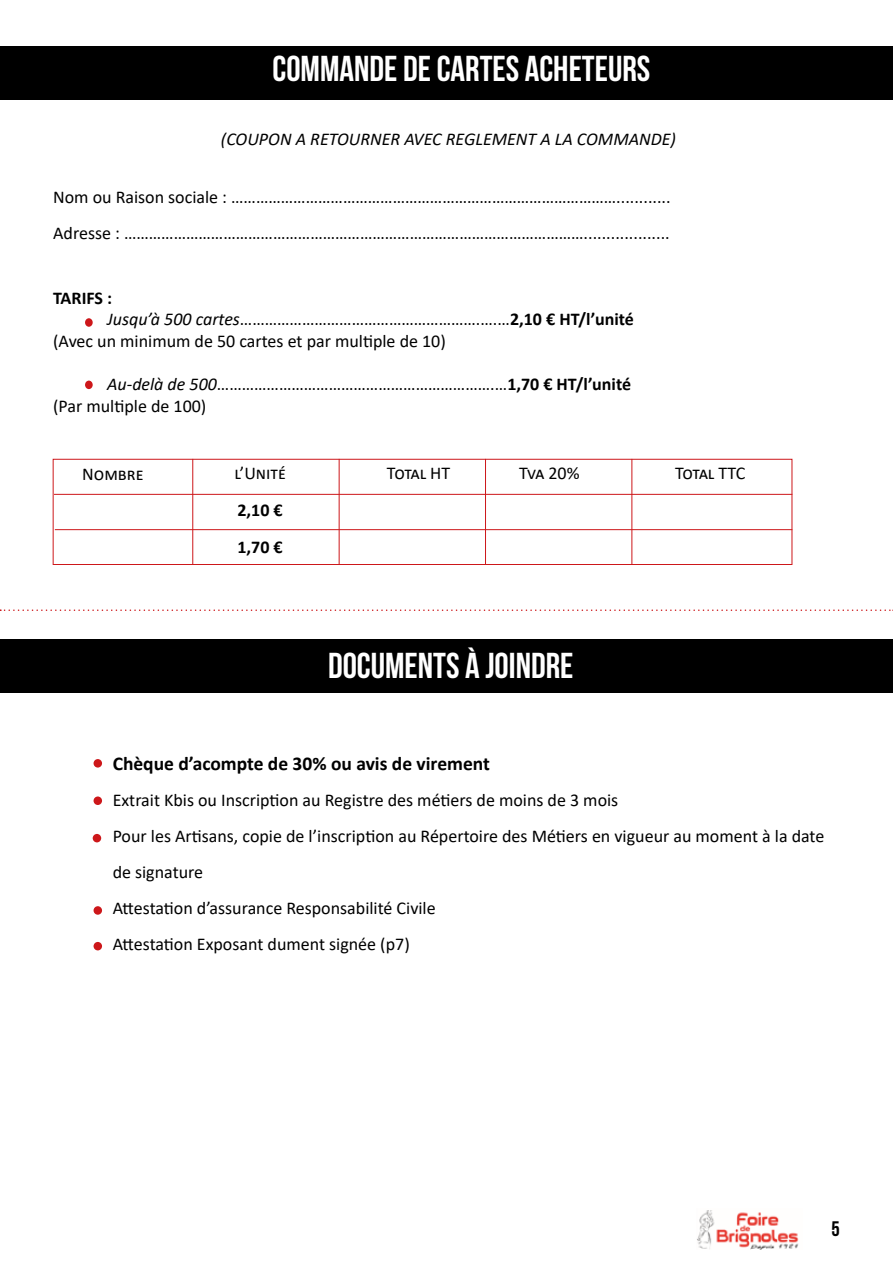
<style>
.page{position:relative;width:893px;height:1263px;background:#fff}
.page>*{position:absolute;margin:0;border:0;box-sizing:border-box;transform-origin:0 0}
.t1{font:36px "Bebas Neue";color:#fff}
.t2{font:21px "Bebas Neue";color:#000}
.t3{font:700 19.5px "Calibri";color:#000}
.t4{font:18px/36px "Calibri";color:#000}
.t5{font:italic 18px "Calibri";color:#000}
.t6{font:700 18px/37px "Calibri";color:#000}
.t7{font:18px "Calibri";letter-spacing:-.025em;color:#000}
.s1{font-style:italic}
.s2{font-weight:700}
</style>
<div class="page">
<img style="left:697px;top:1210px;width:102px;height:39px">
<div style="left:0;top:47px;width:893px;height:53px;background:#000"></div>
<div style="left:0;top:639px;width:893px;height:53px;background:#000"></div>
<div style="left:85px;top:381px;width:8px;height:8px;background:#cd171a;border-radius:50%"></div>
<div style="left:85px;top:318px;width:8px;height:9px;background:#cd171a;border-radius:50%"></div>
<div style="left:94px;top:759px;width:8px;height:8px;background:#cd171a;border-radius:50%"></div>
<div style="left:93px;top:834px;width:8px;height:8px;background:#cd171a;border-radius:50%"></div>
<div style="left:94px;top:796px;width:8px;height:9px;background:#cd171a;border-radius:50%"></div>
<div style="left:94px;top:906px;width:8px;height:9px;background:#cd171a;border-radius:50%"></div>
<div style="left:94px;top:942px;width:8px;height:8px;background:#cd171a;border-radius:50%"></div>
<div style="left:53px;top:459px;width:739px;height:106px;border:1px solid #cd171a"></div>
<hr style="left:54px;top:494px;width:738px;height:1px;background:#cd171a">
<hr style="left:55px;top:529px;width:737px;height:1px;background:#cd171a">
<hr style="left:192px;top:459px;width:1px;height:106px;background:#cd171a">
<hr style="left:339px;top:459px;width:1px;height:106px;background:#cd171a">
<hr style="left:485px;top:459px;width:1px;height:106px;background:#cd171a">
<hr style="left:631px;top:459px;width:1px;height:106px;background:#cd171a">
<svg style="left:0;top:609px;width:893px;height:2px"></svg>
<h1 class="t1" style="left:272px;top:49px;width:379px">COMMANDE DE CARTES ACHETEURS</h1>
<p class="t5" style="left:221px;top:127px;width:457px">(COUPON A RETOURNER AVEC REGLEMENT A LA COMMANDE)</p>
<p class="t4" style="left:53px;top:178px;width:619px">Nom ou Raison sociale : …………………………………………………………………………………............<br>Adresse : …………………………………………………………………………………………………...................</p>
<p class="t6" style="left:53px;top:279px;width:60px">TARIFS :</p>
<p class="t4" style="left:107px;top:301px;width:528px"><span class="s1">Jusqu’à 500 cartes</span>………………………………………………….….…<span class="s2">2,10 € HT/l’unité</span></p>
<p class="t4" style="left:53px;top:322px;width:394px">(Avec un minimum de 50 cartes et par multiple de 10)</p>
<p class="t4" style="left:53px;top:373px;width:579px;line-height:21.6px;text-indent:54px"><span class="s1">Au-delà de 500</span>………………………………………………………….…<span class="s2">1,70 € HT/l’unité </span>(Par multiple de 100)</p>
<p class="t4" style="left:82px;top:456px;width:63px">Nombre</p>
<p class="t4" style="left:235px;top:455px;width:53px">l’Unité</p>
<p class="t4" style="left:387px;top:455px;width:65px">Total HT</p>
<p class="t4" style="left:519px;top:454px;width:62px">Tva 20%</p>
<p class="t7" style="left:675px;top:460px;width:72px">Total TTC</p>
<p class="t6" style="left:237px;top:491px;width:47px">2,10 €<br>1,70 €</p>
<h1 class="t1" style="left:328px;top:646px;width:247px">DOCUMENTS À JOINDRE</h1>
<p class="t3" style="left:113px;top:749px;width:379px">Chèque d’acompte de 30% ou avis de virement</p>
<p class="t4" style="left:113px;top:781px;width:713px">Extrait Kbis ou Inscription au Registre des métiers de moins de 3 mois<br>Pour les Artisans, copie de l’inscription au Répertoire des Métiers en vigueur au moment à la date de signature<br>Attestation d’assurance Responsabilité Civile<br>Attestation Exposant dument signée (p7)</p>
<p class="t2" style="left:831px;top:1217px;width:10px">5</p>
</div>
